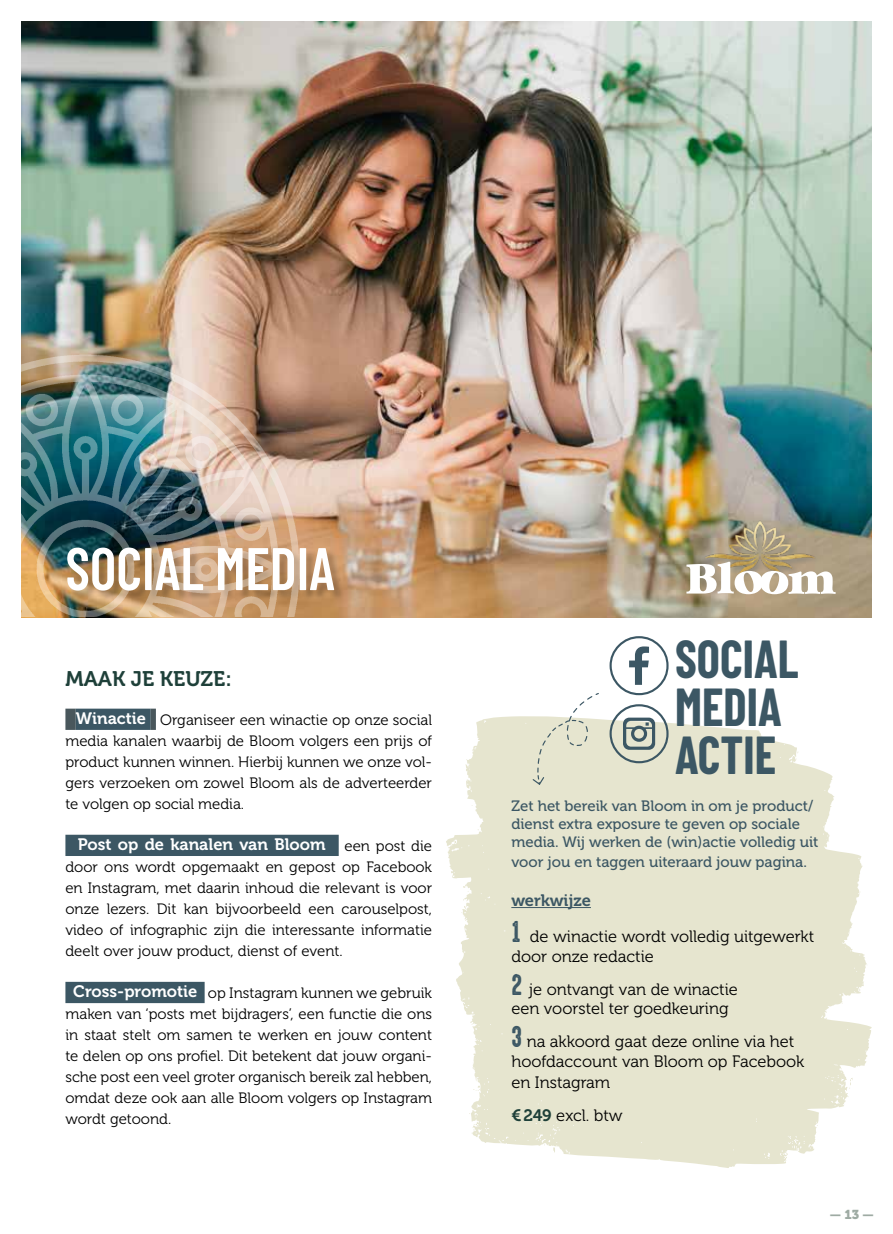
<style>
.page{position:relative;width:893px;height:1234px;background:#fff}
.page>*{position:absolute;margin:0;border:0;box-sizing:border-box;transform-origin:0 0}
.t1{font:600 60px "Barlow Condensed";color:#fff;scale:.94 1}
.t2{font:700 52.05px/48px "Barlow Condensed";color:#3c5764;scale:.94 1}
.t3{font:21px "Museo 700";color:#1e4039}
.t4{font:16.5px/19.8px "Museo 300";color:#000}
.t5{font:16.5px "Museo 700";color:#fff}
.t6{font:16.5px "Museo 700";letter-spacing:-.005em;color:#3c5764}
.t7{font:15px/21px "Museo 300";color:#000;text-align:justify}
.t8{font:15px/18px "Museo 500";color:#3c5764}
.t9{font:12.9px "Museo 900";color:#9eaba3}
.s1{font-family:"Museo 700";font-size:16.5px;color:#fff}
.s2{font-family:"High Voltage Rough";font-size:27px;color:#3c5764}
.s3{font-family:"Museo 700";color:#1e4039}
</style>
<div class="page">
<img style="left:21px;top:21px;width:851px;height:596px">
<div style="left:69px;top:549px;width:275px;height:52px;background:#000;opacity:.2"></div>
<svg style="left:446px;top:716px;width:426px;height:451px;fill:#e6e5cf"></svg>
<hr style="left:511px;top:906px;width:80px;height:1px;background:#3c5764">
<svg style="left:609px;top:636px;width:60px;height:59px"></svg>
<svg style="left:609px;top:704px;width:60px;height:59px"></svg>
<svg style="left:532px;top:693px;width:68px;height:92px"></svg>
<div style="left:65px;top:708px;width:11px;height:21px;background:#49575c"></div>
<div style="left:76px;top:708px;width:75px;height:21px;background:#3c5764"></div>
<div style="left:151px;top:708px;width:5px;height:21px;background:#49575c"></div>
<div style="left:65px;top:834px;width:274px;height:21px;background:#3c5764"></div>
<div style="left:65px;top:981px;width:140px;height:21px;background:#3c5764"></div>
<img style="left:701px;top:511px;width:118px;height:50px">
<svg style="left:686px;top:561px;width:150px;height:33px"></svg>
<img style="left:21px;top:345px;width:288px;height:272px">
<h1 class="t1" style="left:65px;top:525px;width:288px">SOCIAL MEDIA</h1>
<h3 class="t3" style="left:65px;top:667px;width:168px">MAAK JE KEUZE:</h3>
<p class="t7" style="left:65px;top:709px;width:368px;text-indent:10px"><span class="s1">Winactie</span> Organiseer een winactie op onze social media kanalen waarbij de Bloom volgers een prijs of product kunnen winnen. Hierbij kunnen we onze vol&shy;gers verzoeken om zowel Bloom als de adverteerder te volgen op social media.</p>
<p class="t5" style="left:78px;top:834px;width:356px">Post op de kanalen van Bloom <sub>een</sub> <sub>post</sub> <sub>die</sub></p>
<p class="t7" style="left:65px;top:856px;width:368px">door ons wordt opgemaakt en gepost op Facebook en Instagram, met daarin inhoud die relevant is voor onze lezers. Dit kan bijvoorbeeld een carouselpost, video of infographic zijn die interessante informatie deelt over jouw product, dienst of event.</p>
<p class="t7" style="left:65px;top:982px;width:368px;text-indent:8px"><span class="s1">Cross-promotie</span> op Instagram kunnen we gebruik maken van ‘posts met bijdragers’, een functie die ons in staat stelt om samen te werken en jouw content te delen op ons profiel. Dit betekent dat jouw organi&shy;sche post een veel groter organisch bereik zal hebben, omdat deze ook aan alle Bloom volgers op Instagram wordt getoond.</p>
<h2 class="t2" style="left:675px;top:632px;width:133px">SOCIAL<br>MEDIA<br>ACTIE</h2>
<p class="t8" style="left:511px;top:797px;width:309px">Zet het bereik van Bloom in om je product/ dienst extra exposure te geven op sociale media. Wij werken de (win)actie volledig uit</p>
<p class="t8" style="left:511px;top:852px;width:297px">voor jou en taggen uiteraard jouw pagina.</p>
<p class="t6" style="left:511px;top:890px;width:81px">werkwijze</p>
<p class="t4" style="left:511px;top:926px;width:304px"><span class="s2">1</span> de winactie wordt volledig uitgewerkt door onze redactie</p>
<p class="t4" style="left:511px;top:979px;width:228px"><span class="s2">2</span> je ontvangt van de winactie een voorstel ter goedkeuring</p>
<p class="t4" style="left:511px;top:1031px;width:295px;line-height:20.4px"><span class="s2">3</span> na akkoord gaat deze online via het hoofdaccount van Bloom op Facebook en Instagram</p>
<p class="t4" style="left:511px;top:1105px;width:113px"><span class="s3">€249</span> excl. btw</p>
<p class="t9" style="left:830px;top:1206px;width:46px">— 13 —</p>
</div>
